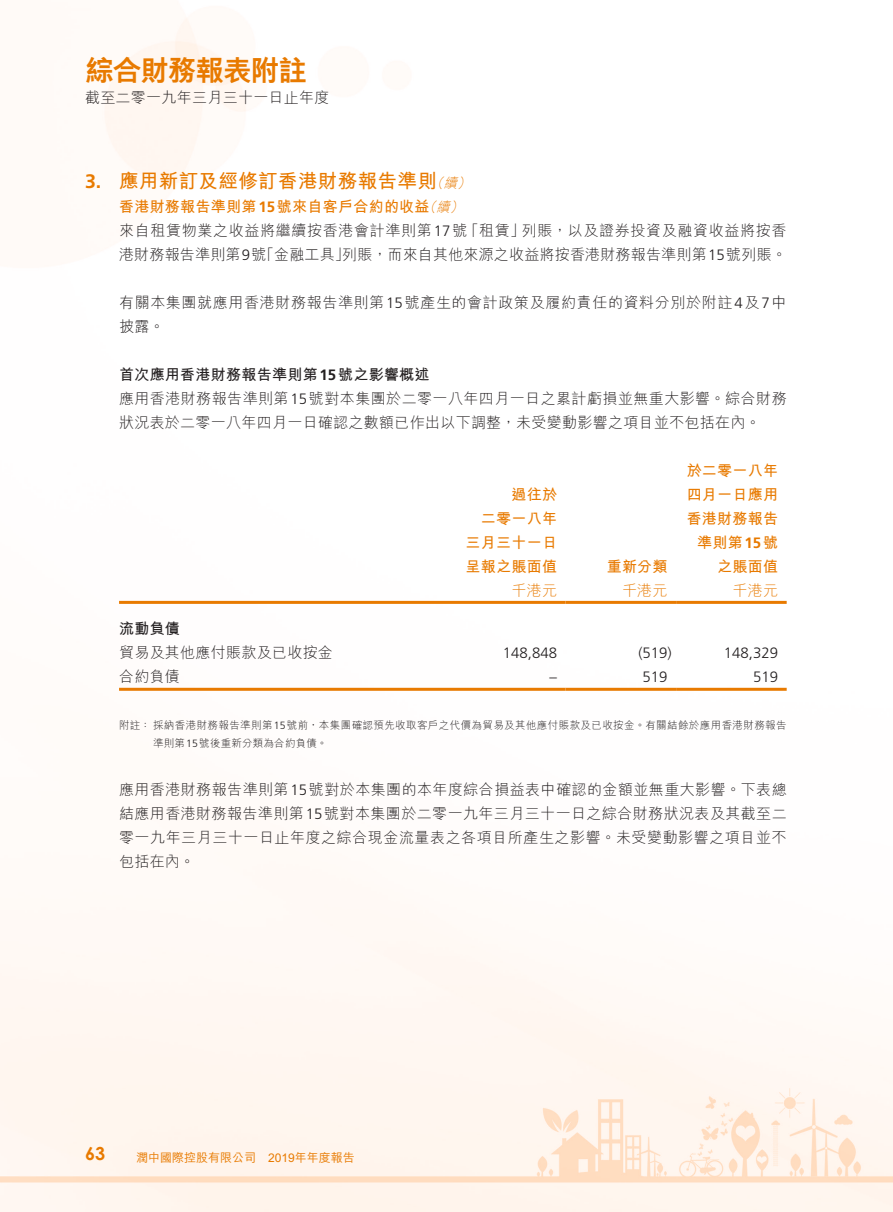
<style>
.page{position:relative;width:893px;height:1212px;background:#fff}
.page>*{position:absolute;margin:0;border:0;box-sizing:border-box;transform-origin:0 0}
.t1{font:800 28.5px "M Hei HK";letter-spacing:-.03em;color:#e87a00}
.t2{font:700 19.5px "M Hei HK";letter-spacing:.02em;color:#e87a00}
.t3{font:700 19.5px "Frutiger LT Std";color:#e87a00}
.t4{font:700 18px "Century Gothic";color:#e87a00}
.t5{font:300 15px/24px "M Hei HK";letter-spacing:.03em;color:#231f20}
.t6{font:700 15px/24px "M Hei HK";letter-spacing:.02em;color:#e87a00;text-align:right}
.t7{font:300 15px "Frutiger LT Std";color:#231f20}
.t8{font:300 15px "M Hei HK";letter-spacing:.02em;color:#e87a00}
.t9{font:700 15px "M Hei HK";color:#231f20}
.t10{font:italic 300 13.5px "M Hei HK";color:#e87a00}
.t11{font:500 12px "M Hei HK";color:#e87a00}
.t12{font:300 10.5px/18px "M Hei HK";letter-spacing:.04em;color:#231f20}
.s1{font-family:"Frutiger LT Std"}
.s2{font-weight:700}
.s3{font-family:"Frutiger LT Std";font-weight:700}
</style>
<div class="page">
<img style="left:0;top:18px;width:893px;height:1194px">
<hr style="left:119px;top:601px;width:336px;height:3px;background:#e87a00">
<hr style="left:455px;top:601px;width:111px;height:3px;background:#e87a00">
<hr style="left:566px;top:601px;width:110px;height:3px;background:#e87a00">
<hr style="left:676px;top:601px;width:111px;height:3px;background:#e87a00">
<hr style="left:119px;top:688px;width:336px;height:3px;background:#e87a00">
<hr style="left:455px;top:688px;width:111px;height:3px;background:#e87a00">
<hr style="left:566px;top:688px;width:110px;height:3px;background:#e87a00">
<hr style="left:676px;top:688px;width:111px;height:3px;background:#e87a00">
<h1 class="t1" style="left:85px;top:56px;width:224px">綜合財務報表附註</h1>
<p class="t5" style="left:85px;top:85px;width:246px">截至二零一九年三月三十一日止年度</p>
<h2 class="t3" style="left:85px;top:169px;width:18px">3.</h2>
<h2 class="t2" style="left:119px;top:166px;width:319px">應用新訂及經修訂香港財務報告準則</h2>
<p class="t10" style="left:444px;top:176px;width:18px">續</p>
<p class="t10" style="left:430px;top:176px;width:18px">（</p>
<p class="t10" style="left:457px;top:176px;width:18px">(</p>
<p class="t6" style="left:119px;top:193px;width:312px">香港財務報告準則第<span class="s1">15</span>號來自客戶合約的收益</p>
<p class="t10" style="left:436px;top:200px;width:18px">續</p>
<p class="t10" style="left:423px;top:200px;width:18px">（</p>
<p class="t10" style="left:450px;top:200px;width:18px">(</p>
<p class="t5" style="left:342px;top:218px;width:446px;text-indent:-223px">來自租賃物業之收益將繼續按香港會計準則第<span class="s1">17</span>號<br>列賬，而來自其他來源之收益將按香港財務報告準則第<span class="s1">15</span>號列賬。</p>
<p class="t5" style="left:522px;top:218px;width:266px">列賬，以及證券投資及融資收益將按香</p>
<p class="t5" style="left:464px;top:218px;width:63px">「租賃」</p>
<p class="t5" style="left:119px;top:242px;width:232px">港財務報告準則第<span class="s1">9</span> 「號金融工具」</p>
<p class="t5" style="left:119px;top:290px;width:669px">有關本集團就應用香港財務報告準則第<span class="s1">15</span>號產生的會計政策及履約責任的資料分別於附註<span class="s1">4</span>及<span class="s1">7</span>中披露。</p>
<p class="t5" style="left:119px;top:362px;width:669px"><span class="s2">首次應用香港財務報告準則第</span><span class="s3">15</span><span class="s2">號之影響概述<br></span>應用香港財務報告準則第<span class="s1">15</span>號對本集團於二零一八年四月一日之累計虧損並無重大影響。綜合財務狀況表於二零一八年四月一日確認之數額已作出以下調整，未受變動影響之項目並不包括在內。</p>
<p class="t9" style="left:119px;top:618px;width:62px">流動負債</p>
<p class="t5" style="left:119px;top:641px;width:215px">貿易及其他應付賬款及已收按金</p>
<p class="t6" style="left:466px;top:481px;width:93px">過往於<br>二零一八年三月三十一日</p>
<p class="t6" style="left:466px;top:553px;width:93px">呈報之賬面值</p>
<p class="t8" style="left:511px;top:582px;width:47px">千港元</p>
<p class="t6" style="left:607px;top:553px;width:62px">重新分類</p>
<p class="t8" style="left:622px;top:582px;width:47px">千港元</p>
<p class="t6" style="left:687px;top:457px;width:93px">於二零一八年四月一日應用香港財務報告準則第<span class="s1">15</span>號之賬面值</p>
<p class="t8" style="left:733px;top:582px;width:47px">千港元</p>
<p class="t7" style="left:503px;top:645px;width:56px">148,848</p>
<p class="t7" style="left:638px;top:645px;width:35px">)519(</p>
<p class="t7" style="left:724px;top:645px;width:56px">148,329</p>
<p class="t5" style="left:119px;top:665px;width:62px">合約負債</p>
<p class="t12" style="left:153px;top:716px;width:635px;text-indent:-34px">附註：採納香港財務報告準則第<span class="s1">15</span>號前，本集團確認預先收取客戶之代價為貿易及其他應付賬款及已收按金。有關結餘於應用香港財務報告準則第<span class="s1">15</span>號後重新分類為合約負債。</p>
<p class="t5" style="left:119px;top:777px;width:669px;text-align:justify">應用香港財務報告準則第<span class="s1">15</span>號對於本集團的本年度綜合損益表中確認的金額並無重大影響。下表總結應用香港財務報告準則第<span class="s1">15</span>號對本集團於二零一九年三月三十一日之綜合財務狀況表及其截至二零一九年三月三十一日止年度之綜合現金流量表之各項目所產生之影響。未受變動影響之項目並不包括在內。</p>
<p class="t7" style="left:643px;top:669px;width:27px">519</p>
<p class="t7" style="left:753px;top:669px;width:27px">519</p>
<p class="t7" style="left:550px;top:669px;width:9px">–</p>
<p class="t4" style="left:85px;top:1140px;width:22px">63</p>
<p class="t11" style="left:136px;top:1148px;width:121px">潤中國際控股有限公司</p>
<p class="t11" style="left:268px;top:1148px;width:88px">2019年年度報告</p>
</div>
